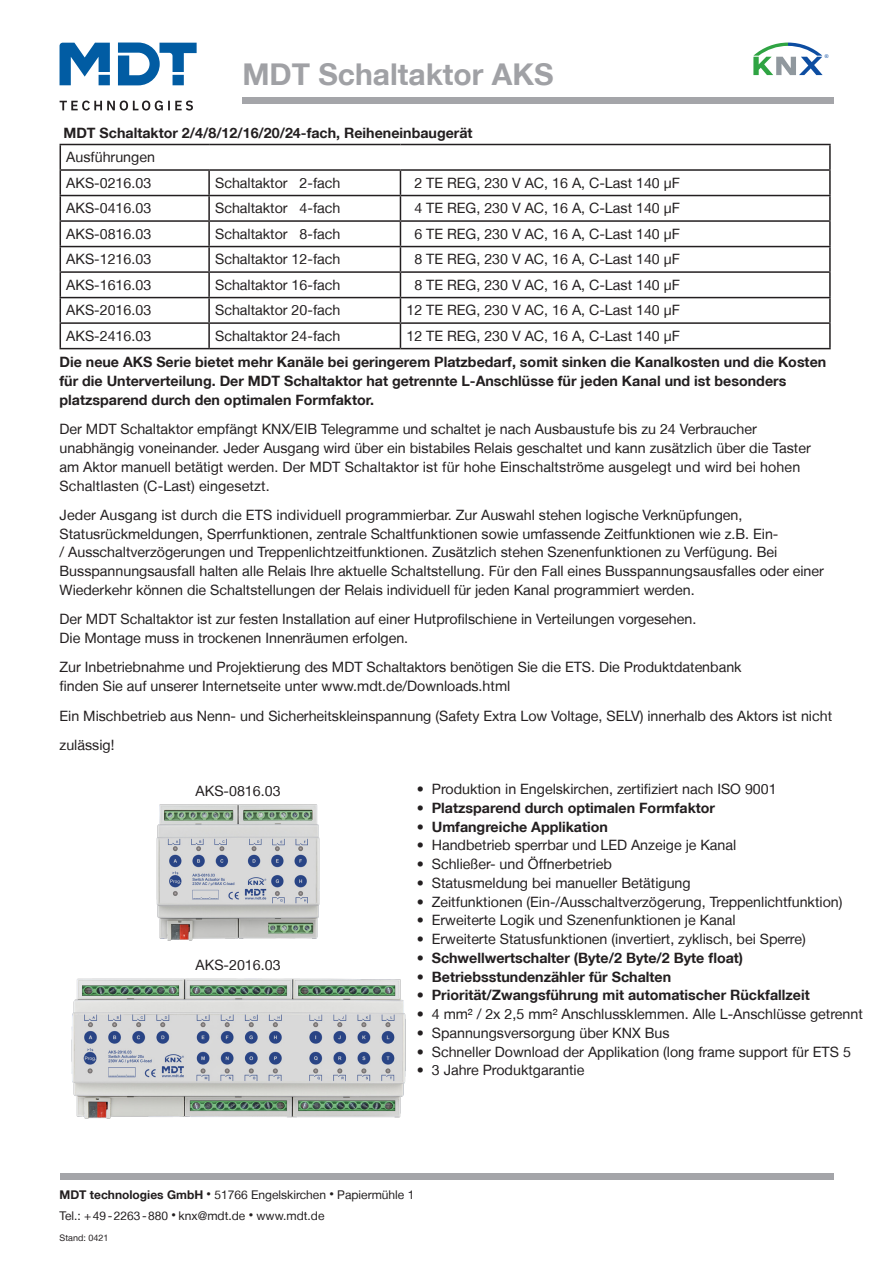
<style>
.page{position:relative;width:893px;height:1263px;background:#fff}
.page>*{position:absolute;margin:0;border:0;box-sizing:border-box;transform-origin:0 0}
.t1{font:700 30px "Helvetica Neue LT";color:#a0a1a5}
.td-data{font:14.25px/18.8px "Helvetica Neue LT";color:#231f20}
.t2{font:700 14.25px/18.8px "Helvetica Neue LT";color:#231f20}
.t3{font:12px/21px "Helvetica Neue LT";color:#231f20}
.t4{font:9px "Helvetica Neue LT";color:#231f20}
.t5{font:5.1px "Arial";color:#0d4da1}
.s1{font-weight:400}
.s2{font-weight:700}
.s3{font-size:9px}
</style>
<div class="page">
<svg style="left:61px;top:145px;width:768px;height:203px"></svg>
<hr style="left:60px;top:144px;width:149px;height:1px;background:#231f20">
<hr style="left:209px;top:144px;width:191px;height:1px;background:#231f20">
<hr style="left:400px;top:144px;width:431px;height:1px;background:#231f20">
<hr style="left:829px;top:145px;width:2px;height:24px;background:#231f20">
<hr style="left:60px;top:169px;width:149px;height:2px;background:#231f20">
<hr style="left:209px;top:169px;width:191px;height:2px;background:#231f20">
<hr style="left:208px;top:171px;width:2px;height:24px;background:#231f20">
<hr style="left:400px;top:169px;width:431px;height:2px;background:#231f20">
<hr style="left:829px;top:171px;width:2px;height:24px;background:#231f20">
<hr style="left:60px;top:195px;width:149px;height:1px;background:#231f20">
<hr style="left:209px;top:195px;width:191px;height:1px;background:#231f20">
<hr style="left:208px;top:196px;width:2px;height:24px;background:#231f20">
<hr style="left:400px;top:195px;width:431px;height:1px;background:#231f20">
<hr style="left:829px;top:196px;width:2px;height:24px;background:#231f20">
<hr style="left:60px;top:220px;width:149px;height:2px;background:#231f20">
<hr style="left:209px;top:220px;width:191px;height:2px;background:#231f20">
<hr style="left:208px;top:222px;width:2px;height:24px;background:#231f20">
<hr style="left:400px;top:220px;width:431px;height:2px;background:#231f20">
<hr style="left:829px;top:222px;width:2px;height:24px;background:#231f20">
<hr style="left:60px;top:246px;width:149px;height:1px;background:#231f20">
<hr style="left:209px;top:246px;width:191px;height:1px;background:#231f20">
<hr style="left:208px;top:247px;width:2px;height:24px;background:#231f20">
<hr style="left:400px;top:246px;width:431px;height:1px;background:#231f20">
<hr style="left:829px;top:247px;width:2px;height:24px;background:#231f20">
<hr style="left:60px;top:271px;width:149px;height:2px;background:#231f20">
<hr style="left:209px;top:271px;width:191px;height:2px;background:#231f20">
<hr style="left:208px;top:273px;width:2px;height:24px;background:#231f20">
<hr style="left:400px;top:271px;width:431px;height:2px;background:#231f20">
<hr style="left:829px;top:273px;width:2px;height:24px;background:#231f20">
<hr style="left:60px;top:297px;width:149px;height:1px;background:#231f20">
<hr style="left:209px;top:297px;width:191px;height:1px;background:#231f20">
<hr style="left:208px;top:298px;width:2px;height:24px;background:#231f20">
<hr style="left:400px;top:297px;width:431px;height:1px;background:#231f20">
<hr style="left:829px;top:298px;width:2px;height:24px;background:#231f20">
<hr style="left:60px;top:322px;width:149px;height:2px;background:#231f20">
<svg style="left:60px;top:145px;width:1px;height:203px"></svg>
<hr style="left:209px;top:322px;width:191px;height:2px;background:#231f20">
<hr style="left:208px;top:324px;width:2px;height:24px;background:#231f20">
<hr style="left:400px;top:322px;width:431px;height:2px;background:#231f20">
<svg style="left:400px;top:171px;width:1px;height:177px"></svg>
<hr style="left:829px;top:324px;width:2px;height:24px;background:#231f20">
<hr style="left:60px;top:348px;width:149px;height:1px;background:#231f20">
<hr style="left:209px;top:348px;width:191px;height:1px;background:#231f20">
<hr style="left:400px;top:348px;width:431px;height:1px;background:#231f20">
<img style="left:156px;top:804px;width:164px;height:137px">
<img style="left:71px;top:978px;width:335px;height:141px">
<div style="left:60px;top:1174px;width:773px;height:6px;background:#a4a5a9"></div>
<svg style="left:60px;top:43px;width:137px;height:42px"></svg>
<svg style="left:60px;top:100px;width:133px;height:11px"></svg>
<div style="left:242px;top:98px;width:591px;height:6px;background:#a4a5a9"></div>
<svg style="left:753px;top:43px;width:70px;height:32px"></svg>
<p class="t1" style="left:242px;top:56px;width:313px">MDT Schaltaktor AKS</p>
<p class="t5" style="left:825px;top:53px;width:5px">®</p>
<p class="t2" style="left:63px;top:123px;width:411px">MDT Schaltaktor 2/4/8/12/16/20/24-fach, Reiheneinbaugerät</p>
<p class="td-data" style="left:66px;top:148px;width:90px">Ausführungen</p>
<p class="td-data" style="left:66px;top:173px;width:87px">AKS-0216.03</p>
<p class="td-data" style="left:215px;top:173px;width:127px">Schaltaktor 2-fach</p>
<p class="td-data" style="left:414px;top:173px;width:267px">2 TE REG, 230 V AC, 16 A, C-Last 140 µF</p>
<p class="td-data" style="left:66px;top:199px;width:87px">AKS-0416.03</p>
<p class="td-data" style="left:215px;top:199px;width:127px">Schaltaktor 4-fach</p>
<p class="td-data" style="left:414px;top:199px;width:267px">4 TE REG, 230 V AC, 16 A, C-Last 140 µF</p>
<p class="td-data" style="left:66px;top:224px;width:87px">AKS-0816.03</p>
<p class="td-data" style="left:215px;top:224px;width:127px">Schaltaktor 8-fach</p>
<p class="td-data" style="left:414px;top:224px;width:267px">6 TE REG, 230 V AC, 16 A, C-Last 140 µF</p>
<p class="td-data" style="left:66px;top:250px;width:87px">AKS-1216.03</p>
<p class="td-data" style="left:215px;top:250px;width:127px">Schaltaktor 12-fach</p>
<p class="td-data" style="left:414px;top:250px;width:267px">8 TE REG, 230 V AC, 16 A, C-Last 140 µF</p>
<p class="td-data" style="left:66px;top:275px;width:87px">AKS-1616.03</p>
<p class="td-data" style="left:215px;top:275px;width:127px">Schaltaktor 16-fach</p>
<p class="td-data" style="left:414px;top:275px;width:267px">8 TE REG, 230 V AC, 16 A, C-Last 140 µF</p>
<p class="td-data" style="left:66px;top:301px;width:87px">AKS-2016.03</p>
<p class="td-data" style="left:215px;top:301px;width:127px">Schaltaktor 20-fach</p>
<p class="td-data" style="left:406px;top:301px;width:275px">12 TE REG, 230 V AC, 16 A, C-Last 140 µF</p>
<p class="td-data" style="left:66px;top:326px;width:87px">AKS-2416.03</p>
<p class="td-data" style="left:215px;top:326px;width:127px">Schaltaktor 24-fach</p>
<p class="td-data" style="left:406px;top:326px;width:275px">12 TE REG, 230 V AC, 16 A, C-Last 140 µF</p>
<p class="t2" style="left:60px;top:353px;width:768px">Die neue AKS Serie bietet mehr Kanäle bei geringerem Platzbedarf, somit sinken die Kanalkosten und die Kosten für die Unterverteilung. Der MDT Schaltaktor hat getrennte L-Anschlüsse für jeden Kanal und ist besonders platzsparend durch den optimalen Formfaktor.</p>
<p class="td-data" style="left:60px;top:420px;width:753px">Der MDT Schaltaktor empfängt KNX/EIB Telegramme und schaltet je nach Ausbaustufe bis zu 24 Verbraucher unabhängig voneinander. Jeder Ausgang wird über ein bistabiles Relais geschaltet und kann zusätzlich über die Taster am Aktor manuell betätigt werden. Der MDT Schaltaktor ist für hohe Einschaltströme ausgelegt und wird bei hohen Schaltlasten (C-Last) eingesetzt.</p>
<p class="td-data" style="left:60px;top:505px;width:766px">Jeder Ausgang ist durch die ETS individuell programmierbar. Zur Auswahl stehen logische Verknüpfungen, Statusrückmeldungen, Sperrfunktionen, zentrale Schaltfunktionen sowie umfassende Zeitfunktionen wie z.B. Ein-<br>/ Ausschaltverzögerungen und Treppenlichtzeitfunktionen. Zusätzlich stehen Szenenfunktionen zu Verfügung. Bei Busspannungsausfall halten alle Relais Ihre aktuelle Schaltstellung. Für den Fall eines Busspannungsausfalles oder einer Wiederkehr können die Schaltstellungen der Relais individuell für jeden Kanal programmiert werden.</p>
<p class="td-data" style="left:60px;top:610px;width:638px">Der MDT Schaltaktor ist zur festen Installation auf einer Hutprofilschiene in Verteilungen vorgesehen.<br>Die Montage muss in trockenen Innenräumen erfolgen.</p>
<p class="td-data" style="left:60px;top:658px;width:684px">Zur Inbetriebnahme und Projektierung des MDT Schaltaktors benötigen Sie die ETS. Die Produktdatenbank finden Sie auf unserer Internetseite unter www.mdt.de/Downloads.html</p>
<p class="td-data" style="left:60px;top:706px;width:774px">Ein Mischbetrieb aus Nenn- und Sicherheitskleinspannung (Safety Extra Low Voltage, SELV) innerhalb des Aktors ist nicht</p>
<p class="td-data" style="left:60px;top:735px;width:56px">zulässig!</p>
<p class="td-data" style="left:196px;top:781px;width:87px">AKS-0816.03</p>
<p class="td-data" style="left:417px;top:779px;width:361px">• Produktion in Engelskirchen, zertifiziert nach ISO 9001</p>
<p class="t2" style="left:417px;top:798px;width:300px">• Platzsparend durch optimalen Formfaktor</p>
<p class="t2" style="left:417px;top:817px;width:193px">• Umfangreiche Applikation</p>
<p class="td-data" style="left:417px;top:836px;width:321px">• Handbetrieb sperrbar und LED Anzeige je Kanal</p>
<p class="td-data" style="left:417px;top:854px;width:197px">• Schließer- und Öffnerbetrieb</p>
<p class="td-data" style="left:417px;top:873px;width:275px">• Statusmeldung bei manueller Betätigung</p>
<p class="td-data" style="left:417px;top:892px;width:427px">• Zeitfunktionen (Ein-/Ausschaltverzögerung, Treppenlichtfunktion)</p>
<p class="td-data" style="left:417px;top:911px;width:320px">• Erweiterte Logik und Szenenfunktionen je Kanal</p>
<p class="td-data" style="left:417px;top:929px;width:390px">• Erweiterte Statusfunktionen (invertiert, zyklisch, bei Sperre)</p>
<p class="t2" style="left:417px;top:948px;width:328px"><span class="s1">•</span> Schwellwertschalter (Byte/2 Byte/2 Byte float)</p>
<p class="t2" style="left:417px;top:967px;width:256px">• Betriebsstundenzähler für Schalten</p>
<p class="t2" style="left:417px;top:986px;width:395px">• Priorität/Zwangsführung mit automatischer Rückfallzeit</p>
<p class="td-data" style="left:417px;top:1004px;width:448px">• 4 mm² / 2x 2,5 mm² Anschlussklemmen. Alle L-Anschlüsse getrennt</p>
<p class="td-data" style="left:417px;top:1023px;width:254px">• Spannungsversorgung über KNX Bus</p>
<p class="td-data" style="left:417px;top:1042px;width:436px">• Schneller Download der Applikation (long frame support für ETS 5</p>
<p class="td-data" style="left:417px;top:1061px;width:169px">• 3 Jahre Produktgarantie</p>
<p class="td-data" style="left:196px;top:956px;width:87px">AKS-2016.03</p>
<p class="t3" style="left:60px;top:1183px;width:356px"><span class="s2">MDT technologies GmbH</span> <span class="s3">•</span> 51766 Engelskirchen <span class="s3">•</span> Papiermühle 1<br>Tel.: +49-2263-880 <span class="s3">•</span> knx@mdt.de <span class="s3">•</span> www.mdt.de</p>
<p class="t4" style="left:60px;top:1232px;width:50px">Stand: 0421</p>
</div>
